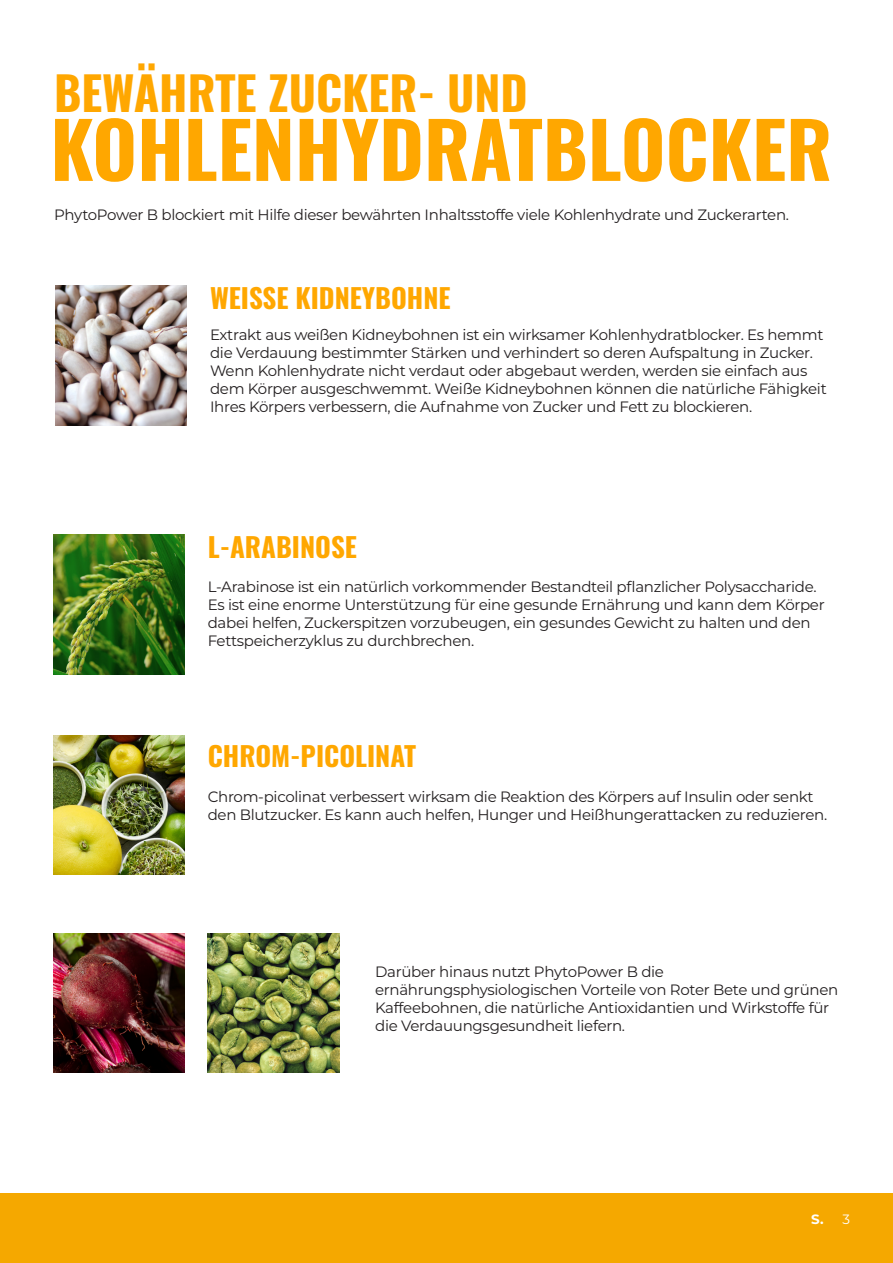
<style>
.page{position:relative;width:893px;height:1263px;background:#fff}
.page>*{position:absolute;margin:0;border:0;box-sizing:border-box;transform-origin:0 0}
.t1{font:76.5px "Oswald";color:#ffa700}
.t2{font:46.5px "Oswald";color:#ffa700}
.t3{font:27px "Oswald";color:#ffa700}
.t4{font:15px/18px "Montserrat";letter-spacing:-.02em;color:#231f20}
.t5{font:700 13.5px "Montserrat";color:#fff}
.s1{font-weight:400}
</style>
<div class="page">
<div style="left:0;top:1193px;width:893px;height:70px;background:#f5a800"></div>
<img style="left:56px;top:285px;width:131px;height:140px">
<img style="left:53px;top:534px;width:132px;height:140px">
<img style="left:53px;top:735px;width:132px;height:139px">
<img style="left:208px;top:933px;width:131px;height:139px">
<img style="left:53px;top:933px;width:132px;height:139px">
<p class="t2" style="left:54px;top:52px;width:475px">BEWÄHRTE ZUCKER- UND</p>
<p class="t1" style="left:50px;top:82px;width:783px">KOHLENHYDRATBLOCKER</p>
<p class="t4" style="left:54px;top:205px;width:736px">PhytoPower B blockiert mit Hilfe dieser bewährten Inhaltsstoffe viele Kohlenhydrate und Zuckerarten.</p>
<p class="t3" style="left:210px;top:274px;width:242px">WEISSE KIDNEYBOHNE</p>
<p class="t4" style="left:210px;top:325px;width:618px">Extrakt aus weißen Kidneybohnen ist ein wirksamer Kohlenhydratblocker. Es hemmt die Verdauung bestimmter Stärken und verhindert so deren Aufspaltung in Zucker.<br>Wenn Kohlenhydrate nicht verdaut oder abgebaut werden, werden sie einfach aus dem Körper ausgeschwemmt. Weiße Kidneybohnen können die natürliche Fähigkeit Ihres Körpers verbessern, die Aufnahme von Zucker und Fett zu blockieren.</p>
<p class="t3" style="left:208px;top:523px;width:151px">L-ARABINOSE</p>
<p class="t4" style="left:208px;top:577px;width:618px">L-Arabinose ist ein natürlich vorkommender Bestandteil pflanzlicher Polysaccharide.<br>Es ist eine enorme Unterstützung für eine gesunde Ernährung und kann dem Körper dabei helfen, Zuckerspitzen vorzubeugen, ein gesundes Gewicht zu halten und den Fettspeicherzyklus zu durchbrechen.</p>
<p class="t3" style="left:208px;top:732px;width:210px">CHROM-PICOLINAT</p>
<p class="t4" style="left:208px;top:787px;width:621px">Chrom-picolinat verbessert wirksam die Reaktion des Körpers auf Insulin oder senkt den Blutzucker. Es kann auch helfen, Hunger und Heißhungerattacken zu reduzieren.</p>
<p class="t4" style="left:375px;top:962px;width:465px">Darüber hinaus nutzt PhytoPower B die ernährungsphysiologischen Vorteile von Roter Bete und grünen Kaffeebohnen, die natürliche Antioxidantien und Wirkstoffe für die Verdauungsgesundheit liefern.</p>
<p class="t5" style="left:811px;top:1209px;width:40px">S. <span class="s1">3</span></p>
</div>
